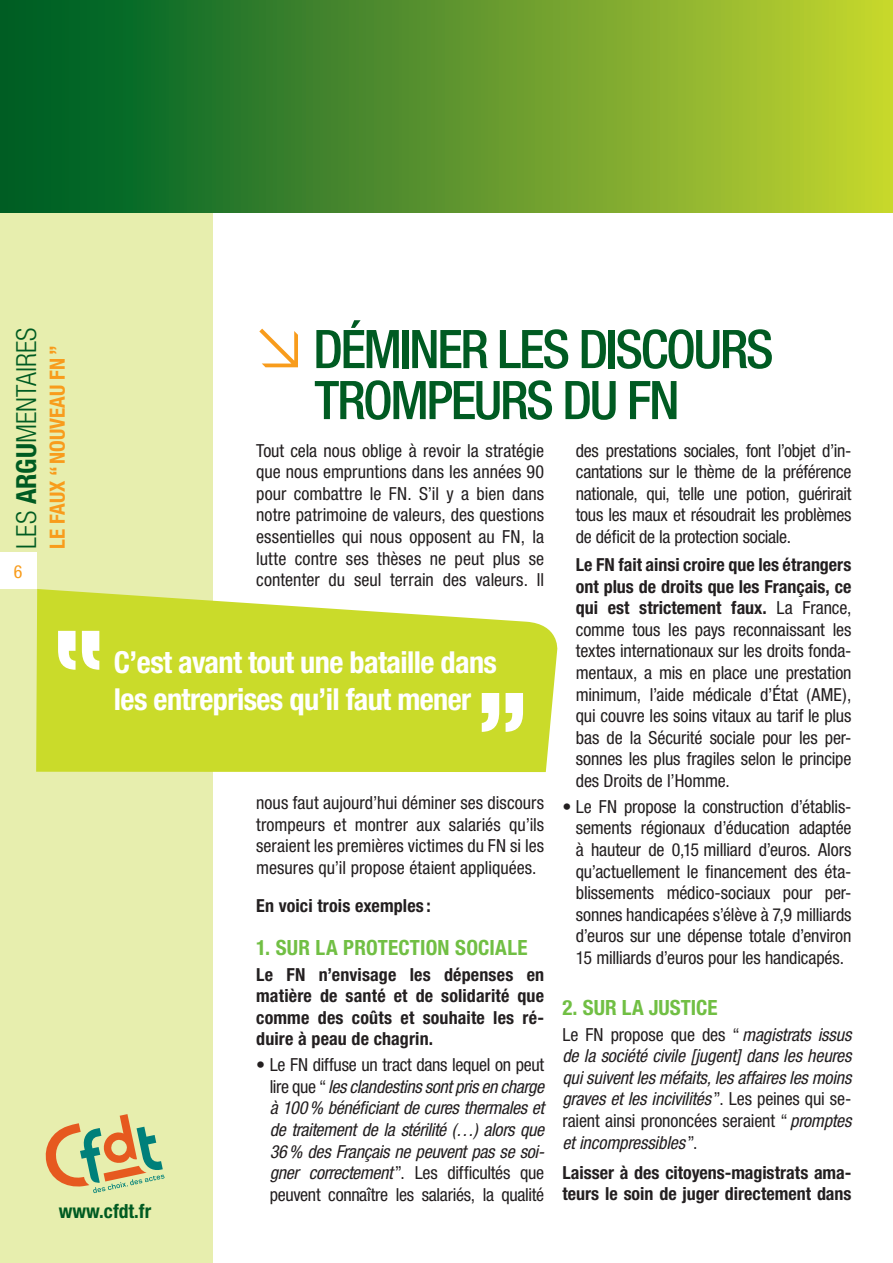
<style>
.page{position:relative;width:893px;height:1263px;background:#fff}
.page>*{position:absolute;margin:0;border:0;box-sizing:border-box;transform-origin:0 0}
.t1{font:900 condensed 104.1px "Helvetica Neue";color:#fff}
.t2{font:500 condensed 53.25px/51px "Helvetica Neue";letter-spacing:-.045em;color:#005b22;text-align:center}
.t3{font:700 condensed 30.3px/36.5px "Helvetica Neue";letter-spacing:-.02em;color:#fff}
.t4{font:300 condensed 27.75px "Helvetica Neue";color:#005b22}
.t5{font:700 condensed 21px "Helvetica Neue";letter-spacing:.01em;color:#71bf44}
.t6{font:700 condensed 21px "Helvetica Neue";color:#f89c1c}
.t7{font:700 condensed 19.5px "Helvetica Neue";color:#005b22}
.t8{font:condensed 18px/21.6px "Helvetica Neue";letter-spacing:-.005em;color:#231f20;text-align:justify}
.t9{font:italic condensed 18px/21.6px "Helvetica Neue";letter-spacing:-.015em;color:#231f20;text-align:justify}
.t10{font:700 condensed 18px/21.6px "Helvetica Neue";letter-spacing:.005em;color:#231f20;text-align:justify}
.t11{font:condensed 18px "Helvetica Neue";color:#f89c1c}
.s1{font-weight:700}
.s2{font-family:"DIN Regular Alternate";font-weight:400;font-stretch:normal;font-size:57.6px;color:#f89c1c}
.s3{font-style:normal}
</style>
<div class="page">
<div style="left:0;top:0;width:213px;height:1263px;background:#e7eeae"></div>
<div style="left:0;top:0;width:893px;height:213px;background:linear-gradient(to right,#005827,#c5d332)"></div>
<div style="left:0;top:553px;width:36px;height:36px;background:#fff"></div>
<svg style="left:45px;top:1114px;width:120px;height:79px"></svg>
<svg style="left:36px;top:589px;width:522px;height:183px;background:#cfde40"></svg>
<div style="left:58px;top:631px;width:41px;height:39px;background:#cadb2a"></div>
<h3 class="t4" style="left:11px;top:549px;width:222px;rotate:-90deg">LES <span class="s1">ARGU</span>MENTAIRES</h3>
<p class="t11" style="left:14px;top:561px;width:10px">6</p>
<h2 class="t2" style="left:250px;top:323px;width:525px"><span class="s2">≥</span> DÉMIN ER LES DISCOURS<br>TROMPEURS DU FN</h2>
<p class="t8" style="left:256px;top:439px;width:290px">Tout cela nous oblige à revoir la stratégie que nous empruntions dans les années 90 pour combattre le FN. S’il y a bien dans notre patrimoine de valeurs, des questions essentielles qui nous opposent au FN, la lutte contre ses thèses ne peut plus se contenter du seul terrain des valeurs. Il</p>
<p class="t6" style="left:45px;top:549px;width:204px;rotate:-90deg">Le faux “nouveau FN ”</p>
<p class="t8" style="left:576px;top:439px;width:277px">des prestations sociales, font l’objet d’in&shy;cantations sur le thème de la préférence nationale, qui, telle une potion, guérirait tous les maux et résoudrait les problèmes de déficit de la protection sociale.</p>
<p class="t8" style="left:576px;top:554px;width:277px"><span class="s1">Le FN fait ainsi croire que les étrangers ont plus de droits que les Français, ce qui est strictement faux.</span> La France, comme tous les pays reconnaissant les textes internationaux sur les droits fonda&shy;mentaux, a mis en place une prestation minimum, l’aide médicale d’État (AME), qui couvre les soins vitaux au tarif le plus bas de la Sécurité sociale pour les per&shy;sonnes les plus fragiles selon le principe des Droits de l’Homme.</p>
<p class="t8" style="left:576px;top:795px;width:277px;text-indent:-14px">• Le FN propose la construction d’établis&shy;sements régionaux d’éducation adaptée à hauteur de 0,15 milliard d’euros. Alors qu’actuellement le financement des éta&shy;blissements médico-sociaux pour per&shy;sonnes handicapées s’élève à 7,9 milliards d’euros sur une dépense totale d’environ 15 milliards d’euros pour les handicapés.</p>
<p class="t5" style="left:562px;top:994px;width:107px">2. Sur la justic</p>
<p class="t5" style="left:707px;top:994px;width:12px">e</p>
<p class="t9" style="left:562px;top:1023px;width:291px"><span class="s3">Le FN propose que des “</span>magistrats issus de la société civile [jugent] dans les heures qui suivent les méfaits, les affaires les moins graves et les incivilités <span class="s3">”. Les peines qui se&shy;raient ainsi prononcées seraient “</span> promptes et incompressibles <span class="s3">”.</span></p>
<p class="t10" style="left:562px;top:1161px;width:291px">Laisser à des citoyens-magistrats ama&shy;teurs le soin de juger directement dans</p>
<h3 class="t3" style="left:114px;top:644px;width:385px">C’est avant tout une bataille dans les entreprises qu’il faut mener</h3>
<h1 class="t1" style="left:527px;top:759px;width:52px;rotate:-180deg">“</h1>
<p class="t8" style="left:256px;top:792px;width:290px">nous faut aujourd’hui déminer ses discours trompeurs et montrer aux salariés qu’ils seraient les premières victimes du FN si les mesures qu’il propose étaient appliquées.</p>
<p class="t10" style="left:256px;top:895px;width:176px">En voici trois exemples :</p>
<p class="t5" style="left:256px;top:934px;width:233px">1. Sur la PROTECTION social</p>
<p class="t5" style="left:517px;top:934px;width:12px">e</p>
<p class="t10" style="left:256px;top:963px;width:40px">Le FN</p>
<p class="t10" style="left:256px;top:963px;width:290px;text-indent:63px">n’envisage les dépenses en matière de santé et de solidarité que comme des coûts et souhaite les ré&shy;duire à peau de chagrin.</p>
<p class="t9" style="left:270px;top:1054px;width:276px;text-indent:-14px"><span class="s3">• Le FN diffuse un tract dans lequel on peut lire que “</span> les clandestins sont pris en charge à 100% bénéficiant de cures thermales et de traitement de la stérilité (…) alors que 36% des Français ne peuvent pas se soi&shy;gner correctement <span class="s3">”. Les difficultés que peuvent connaître les salariés, la qualité</span></p>
<p class="t7" style="left:59px;top:1200px;width:94px">www.cfdt.fr</p>
</div>
